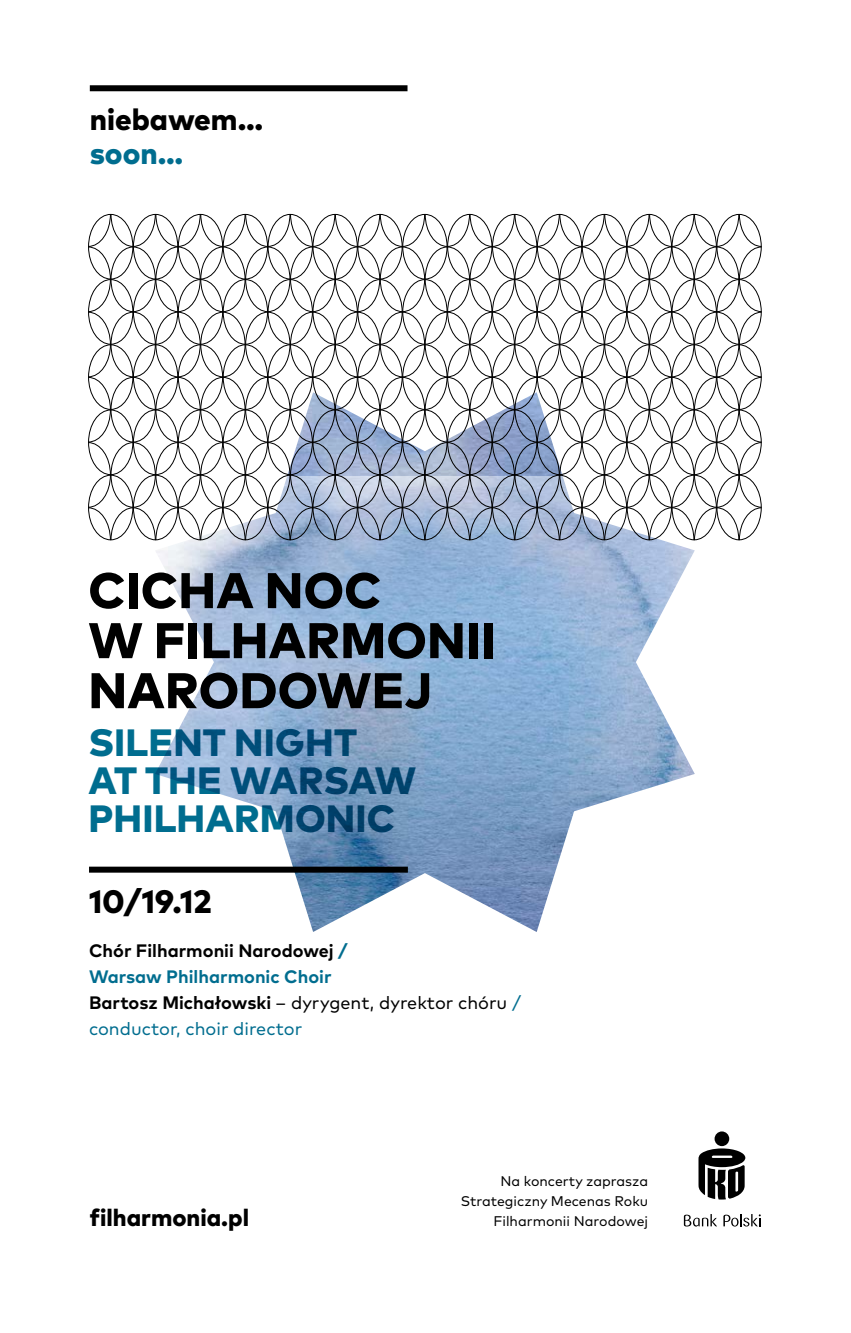
<style>
.page{position:relative;width:851px;height:1333px;background:#fff}
.page>*{position:absolute;margin:0;border:0;box-sizing:border-box;transform-origin:0 0}
.t1{font:800 50px/50px "Mark OT";letter-spacing:.005em;color:#000}
.t2{font:800 38px/38px "Mark OT";letter-spacing:.005em;color:#006d8f}
.t3{font:800 32.4px "Mark OT";color:#000}
.t4{font:800 30px "Mark OT";color:#000}
.t5{font:800 30px "Mark OT";color:#006d8f}
.t6{font:800 24px "Mark OT";color:#000}
.t7{font:18px/26px "Mark Pro";color:#006d8f}
.t8{font:700 18px/26px "Mark OT";color:#000}
.t9{font:14px/20px "Mark Pro";color:#000;text-align:right}
.s1{color:#006d8f}
.s2{font-family:"Mark OT";font-weight:700;color:#000}
.s3{color:#000}
</style>
<div class="page">
<img style="left:155px;top:540px;width:539px;height:392px">
<div style="left:90px;top:85px;width:317px;height:6px;background:#000"></div>
<div style="left:89px;top:866px;width:319px;height:6px;background:#000"></div>
<svg style="left:88px;top:213px;width:674px;height:327px"></svg>
<div style="left:714px;top:1131px;width:15px;height:15px;background:#000;border-radius:50%"></div>
<svg style="left:683px;top:1214px;width:34px;height:12px"></svg>
<svg style="left:723px;top:1214px;width:37px;height:12px"></svg>
<svg style="left:698px;top:1148px;width:47px;height:51px"></svg>
<h3 class="t4" style="left:90px;top:99px;width:175px">niebawem…</h3>
<h3 class="t5" style="left:90px;top:133px;width:95px">soon…</h3>
<h1 class="t1" style="left:88px;top:564px;width:408px">CICHA NOC<br>W FILHARMONII<br>NARODOWEJ</h1>
<h2 class="t2" style="left:88px;top:722px;width:329px">SILENT NIGHT<br>AT THE WARSAW<br>PHILHARMONIC</h2>
<h3 class="t3" style="left:89px;top:880px;width:124px">10/19.12</h3>
<p class="t8" style="left:89px;top:937px;width:260px">Chór Filharmonii Narodowej <span class="s1">/<br>Warsaw Philharmonic Choir</span></p>
<p class="t7" style="left:89px;top:988px;width:433px"><span class="s2">Bartosz Michałowski</span> <span class="s3">– dyrygent, dyrektor chóru</span> / conductor, choir director</p>
<h3 class="t6" style="left:90px;top:1202px;width:161px">filharmonia.pl</h3>
<p class="t9" style="left:460px;top:1169px;width:189px">Na koncerty zaprasza<br>Strategiczny Mecenas Roku<br>Filharmonii Narodowej</p>
</div>
